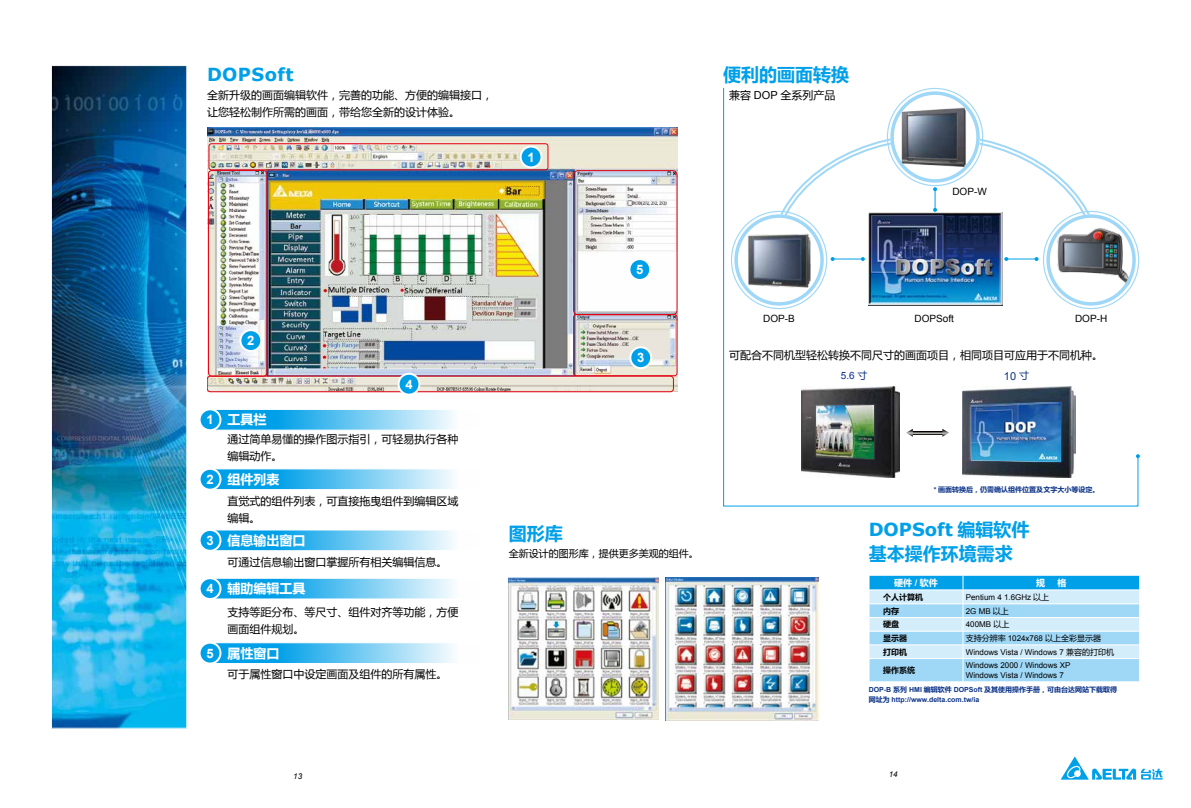
<style>
.page{position:relative;width:1191px;height:808px;background:#fff}
.page>*{position:absolute;margin:0;border:0;box-sizing:border-box;transform-origin:0 0}
.t1{font:700 18px/24px "Microsoft Ya Hei";color:#00a0e9}
.t2{font:700 18px "Verdana";letter-spacing:.02em;color:#00a0e9}
.t3{font:700 13.8px "Arial";color:#fff}
.t4{font:700 13px "Microsoft Ya Hei";color:#fff}
.t5{font:700 13px "Arial";color:#fff}
.t6{font:11px/17px "Microsoft Ya Hei";color:#000}
.t7{font:11px "Arial";color:#0c3388}
.t8{font:10px "Arial";color:#000}
.t9{font:10px "Microsoft Ya Hei";color:#000}
.t10{font:10px "Arial";color:#0c3388}
.t11{font:700 9px "Microsoft Ya Hei";color:#fff}
.t12{font:8px/9.6px "Arial";color:#000}
.t13{font:8px "Microsoft Ya Hei";color:#000}
.t14{font:700 8px "Microsoft Ya Hei";color:#000}
.t15{font:italic 8px "Arial";color:#000}
.t16{font:700 7px/10px "Arial";color:#0c3388}
.t17{font:700 7px "Microsoft Ya Hei";color:#0c3388}
.s1{font-family:"Arial"}
.s2{font-family:"Microsoft Ya Hei"}
.s3{font-family:"Microsoft Ya Hei";font-size:10px}
.s4{font-family:"Verdana"}
</style>
<div class="page">
<svg style="left:1060px;top:756px;width:102px;height:24px"></svg>
<img style="left:207px;top:127px;width:470px;height:264px">
<div style="left:209px;top:143px;width:339px;height:27px;border:1px solid #e60012;border-radius:3px"></div>
<div style="left:208px;top:170px;width:59px;height:206px;border:1px solid #e60012;border-radius:4px"></div>
<div style="left:573px;top:314px;width:104px;height:62px;border:1px solid #e60012;border-radius:3px"></div>
<div style="left:207px;top:376px;width:466px;height:16px;border:1px solid #e60012;border-radius:3px"></div>
<div style="left:573px;top:170px;width:104px;height:145px;border:1px solid #e60012;border-radius:5px"></div>
<svg style="left:215px;top:409px;width:238px;height:21px;background:#66c5f1"></svg>
<svg style="left:215px;top:468px;width:238px;height:22px;background:#6dc8f2"></svg>
<svg style="left:215px;top:530px;width:238px;height:21px;background:#67c5f1"></svg>
<svg style="left:215px;top:578px;width:238px;height:21px;background:#67c6f1"></svg>
<svg style="left:214px;top:642px;width:239px;height:21px;background:#66c5f1"></svg>
<div style="left:200px;top:409px;width:20px;height:21px;background:#00a0e9;border-radius:50%"></div>
<div style="left:199px;top:408px;width:22px;height:23px;border:2px solid #fff;border-radius:50%"></div>
<div style="left:520px;top:147px;width:21px;height:20px;background:#00a0e9;border-radius:50%"></div>
<div style="left:519px;top:146px;width:23px;height:22px;border:2px solid #fff;border-radius:50%"></div>
<div style="left:240px;top:330px;width:21px;height:21px;background:#00a0e9;border-radius:50%"></div>
<div style="left:239px;top:329px;width:23px;height:23px;border:2px solid #fff;border-radius:50%"></div>
<div style="left:398px;top:374px;width:21px;height:21px;background:#00a0e9;border-radius:50%"></div>
<div style="left:397px;top:373px;width:23px;height:23px;border:2px solid #fff;border-radius:50%"></div>
<div style="left:629px;top:259px;width:21px;height:21px;background:#00a0e9;border-radius:50%"></div>
<div style="left:628px;top:258px;width:23px;height:23px;border:2px solid #fff;border-radius:50%"></div>
<div style="left:630px;top:347px;width:21px;height:21px;background:#00a0e9;border-radius:50%"></div>
<div style="left:629px;top:346px;width:23px;height:23px;border:2px solid #fff;border-radius:50%"></div>
<div style="left:200px;top:469px;width:20px;height:21px;background:#00a0e9;border-radius:50%"></div>
<div style="left:199px;top:468px;width:22px;height:23px;border:2px solid #fff;border-radius:50%"></div>
<div style="left:200px;top:530px;width:20px;height:21px;background:#00a0e9;border-radius:50%"></div>
<div style="left:199px;top:529px;width:22px;height:23px;border:2px solid #fff;border-radius:50%"></div>
<div style="left:200px;top:578px;width:20px;height:21px;background:#00a0e9;border-radius:50%"></div>
<div style="left:199px;top:577px;width:22px;height:23px;border:2px solid #fff;border-radius:50%"></div>
<div style="left:200px;top:643px;width:20px;height:20px;background:#00a0e9;border-radius:50%"></div>
<div style="left:199px;top:642px;width:22px;height:22px;border:2px solid #fff;border-radius:50%"></div>
<img style="left:509px;top:578px;width:149px;height:142px">
<img style="left:666px;top:577px;width:152px;height:143px">
<svg style="left:869px;top:575px;width:271px;height:107px;background:#a4dbf7"></svg>
<hr style="left:963px;top:644px;width:177px;height:1px;background:#fff">
<svg style="left:723px;top:87px;width:416px;height:420px"></svg>
<svg style="left:1136px;top:454px;width:4px;height:4px"></svg>
<img style="left:53px;top:67px;width:132px;height:660px">
<div style="left:51px;top:65px;width:136px;height:664px;border:1px solid #fff"></div>
<svg style="left:890px;top:91px;width:89px;height:92px"></svg>
<div style="left:890px;top:91px;width:89px;height:92px;border:4px solid #9fd8f7;border-radius:50%"></div>
<svg style="left:734px;top:214px;width:90px;height:92px"></svg>
<div style="left:734px;top:214px;width:90px;height:92px;border:4px solid #9fd8f7;border-radius:50%"></div>
<img style="left:1049px;top:220px;width:86px;height:82px">
<div style="left:1046px;top:214px;width:89px;height:92px;border:4px solid #9fd8f7;border-radius:50%"></div>
<img style="left:746px;top:232px;width:66px;height:58px">
<img style="left:895px;top:101px;width:79px;height:72px">
<svg style="left:933px;top:187px;width:4px;height:25px"></svg>
<hr style="left:832px;top:258px;width:31px;height:1px;background:#00a0e9">
<svg style="left:861px;top:257px;width:4px;height:4px"></svg>
<svg style="left:830px;top:257px;width:4px;height:4px"></svg>
<hr style="left:1006px;top:258px;width:30px;height:1px;background:#00a0e9">
<svg style="left:1034px;top:257px;width:4px;height:4px"></svg>
<svg style="left:1004px;top:257px;width:4px;height:4px"></svg>
<p class="t2" style="left:207px;top:61px;width:88px">DOPSoft</p>
<p class="t6" style="left:207px;top:86px;width:287px">全新升级的画面编辑软件，完善的功能、方便的编辑接口，让您轻松制作所需的画面，带给您全新的设计体验。</p>
<p class="t3" style="left:528px;top:148px;width:9px">1</p>
<p class="t5" style="left:527px;top:148px;width:9px">1</p>
<p class="t5" style="left:636px;top:261px;width:9px">5</p>
<p class="t3" style="left:637px;top:261px;width:9px">5</p>
<p class="t3" style="left:247px;top:329px;width:9px">2</p>
<p class="t5" style="left:247px;top:332px;width:9px">2</p>
<p class="t3" style="left:637px;top:348px;width:9px">3</p>
<p class="t5" style="left:637px;top:349px;width:9px">3</p>
<p class="t5" style="left:405px;top:376px;width:9px">4</p>
<p class="t3" style="left:405px;top:376px;width:9px">4</p>
<p class="t5" style="left:206px;top:411px;width:9px">1</p>
<p class="t4" style="left:227px;top:411px;width:41px">工具栏</p>
<p class="t5" style="left:206px;top:471px;width:9px">2</p>
<p class="t5" style="left:206px;top:532px;width:9px">3</p>
<p class="t5" style="left:206px;top:580px;width:9px">4</p>
<p class="t5" style="left:206px;top:644px;width:9px">5</p>
<p class="t6" style="left:227px;top:431px;width:232px">通过简单易懂的操作图示指引，可轻易执行各种编辑动作。</p>
<p class="t6" style="left:227px;top:492px;width:232px">直觉式的组件列表，可直接拖曳组件到编辑区域编辑。</p>
<p class="t6" style="left:227px;top:554px;width:221px">可通过信息输出窗口掌握所有相关编辑信息。</p>
<p class="t6" style="left:227px;top:603px;width:232px">支持等距分布、等尺寸、组件对齐等功能，方便画面组件规划。</p>
<p class="t6" style="left:227px;top:665px;width:221px">可于属性窗口中设定画面及组件的所有属性。</p>
<p class="t4" style="left:227px;top:470px;width:54px">组件列表</p>
<p class="t4" style="left:227px;top:531px;width:80px">信息输出窗口</p>
<p class="t4" style="left:227px;top:579px;width:80px">辅助编辑工具</p>
<p class="t4" style="left:227px;top:644px;width:54px">属性窗口</p>
<p class="t1" style="left:509px;top:521px;width:55px">图形库</p>
<p class="t9" style="left:509px;top:547px;width:191px">全新设计的图形库，提供更多美观的组件。</p>
<p class="t1" style="left:723px;top:62px;width:127px">便利的画面转换</p>
<p class="t6" style="left:729px;top:86px;width:108px">兼容 <span class="s1">DOP</span> 全系列产品</p>
<p class="t8" style="left:952px;top:185px;width:36px">DOP-W</p>
<p class="t8" style="left:763px;top:312px;width:33px">DOP-B</p>
<p class="t8" style="left:1075px;top:312px;width:34px">DOP-H</p>
<p class="t8" style="left:914px;top:312px;width:41px">DOPSoft</p>
<p class="t6" style="left:729px;top:346px;width:375px">可配合不同机型轻松转换不同尺寸的画面项目，相同项目可应用于不同机种。</p>
<p class="t10" style="left:841px;top:369px;width:28px">5.6 <span class="s2">寸</span></p>
<p class="t7" style="left:1004px;top:369px;width:27px">10 <span class="s3">寸</span></p>
<p class="t17" style="left:933px;top:484px;width:167px"><span class="s1">*</span> 画面转换后，仍需确认组件位置及文字大小等设定。</p>
<p class="t1" style="left:868px;top:516px;width:162px"><span class="s4">DOPSoft</span> 编辑软件基本操作环境需求</p>
<p class="t11" style="left:894px;top:576px;width:45px">硬件 <span class="s1">/</span> 软件</p>
<p class="t11" style="left:1036px;top:576px;width:10px">规</p>
<p class="t11" style="left:1057px;top:576px;width:10px">格</p>
<p class="t14" style="left:883px;top:591px;width:41px">个人计算机</p>
<p class="t12" style="left:965px;top:592px;width:85px">Pentium 4 1.6GHz <span class="s2">以上</span></p>
<p class="t14" style="left:883px;top:605px;width:17px">内存</p>
<p class="t12" style="left:965px;top:606px;width:45px">2G MB <span class="s2">以上</span></p>
<p class="t14" style="left:883px;top:619px;width:17px">硬盘</p>
<p class="t12" style="left:965px;top:620px;width:45px">400MB <span class="s2">以上</span></p>
<p class="t14" style="left:883px;top:632px;width:25px">显示器</p>
<p class="t13" style="left:965px;top:633px;width:137px">支持分辨率 <span class="s1">1024x768</span> 以上全彩显示器</p>
<p class="t14" style="left:883px;top:646px;width:25px">打印机</p>
<p class="t12" style="left:965px;top:647px;width:150px">Windows Vista / Windows 7 <span class="s2">兼容的打印机</span></p>
<p class="t14" style="left:883px;top:665px;width:33px">操作系统</p>
<p class="t12" style="left:965px;top:661px;width:106px">Windows 2000 / Windows XP<br>Windows Vista / Windows 7</p>
<p class="t16" style="left:868px;top:685px;width:250px">DOP-B <span class="s2">系列</span> HMI <span class="s2">编辑软件</span> DOPSoft <span class="s2">及其使用操作手册，可由台达网站下载取得网址为</span> http://www.delta.com.tw/ia</p>
<p class="t15" style="left:293px;top:771px;width:10px">13</p>
<p class="t15" style="left:888px;top:769px;width:10px">14</p>
</div>
